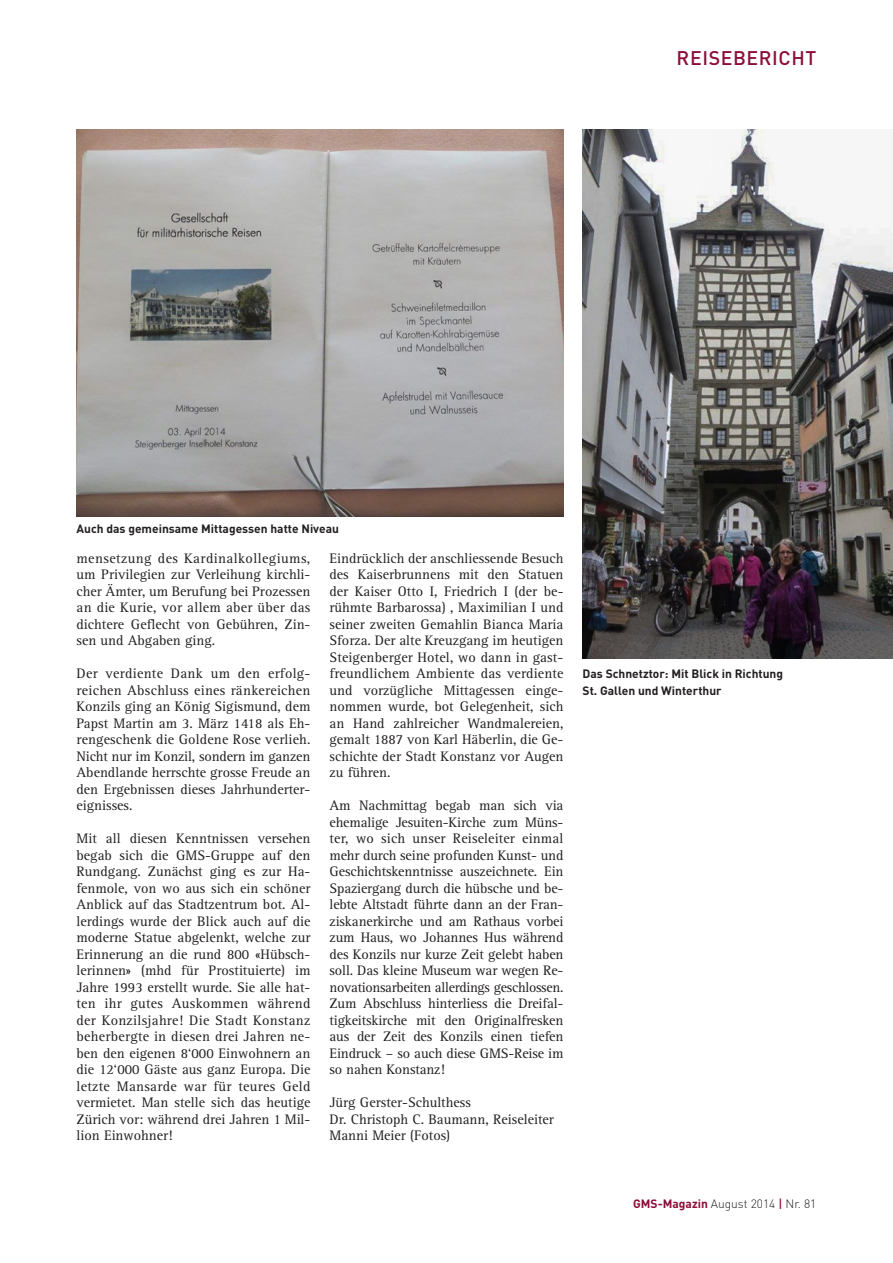
<style>
.page{position:relative;width:893px;height:1263px;background:#fff}
.page>*{position:absolute;margin:0;border:0;box-sizing:border-box;transform-origin:0 0}
.t1{font:500 19.5px "DIN";letter-spacing:.03em;color:#8d0d3a}
.t2{font:14.25px/16.5px "Rotis Serif";color:#231f20;text-align:justify}
.t3{font:700 12px/16.5px "DIN";color:#231f20}
.t4{font:300 12px "DIN";color:#231f20}
.s1{font-weight:700;color:#8d0d3a}
.s2{font-weight:500;color:#8d0d3a}
</style>
<div class="page">
<img style="left:77px;top:130px;width:486px;height:386px">
<img style="left:583px;top:130px;width:310px;height:528px">
<h1 class="t1" style="left:677px;top:45px;width:141px">REISEBERICHT</h1>
<p class="t3" style="left:77px;top:520px;width:264px">Auch das gemeinsame Mittagessen hatte Niveau</p>
<p class="t2" style="left:77px;top:550px;width:235px">mensetzung des Kardinalkollegiums, um Privilegien zur Verleihung kirchli&shy;cher Ämter, um Berufung bei Prozessen an die Kurie, vor allem aber über das dichtere Geflecht von Gebühren, Zin&shy;sen und Abgaben ging.</p>
<p class="t2" style="left:77px;top:665px;width:235px">Der verdiente Dank um den erfolg&shy;reichen Abschluss eines ränkereichen Konzils ging an König Sigismund, dem Papst Martin am 3. März 1418 als Eh&shy;rengeschenk die Goldene Rose verlieh.<br>Nicht nur im Konzil, sondern im ganzen Abendlande herrschte grosse Freude an den Ergebnissen dieses Jahrhunderter&shy;eignisses.</p>
<p class="t2" style="left:77px;top:830px;width:235px">Mit all diesen Kenntnissen versehen begab sich die GMS-Gruppe auf den Rundgang. Zunächst ging es zur Ha&shy;fenmole, von wo aus sich ein schöner Anblick auf das Stadtzentrum bot. Al&shy;lerdings wurde der Blick auch auf die moderne Statue abgelenkt, welche zur Erinnerung an die rund 800 «Hübsch&shy;lerinnen» (mhd für Prostituierte) im Jahre 1993 erstellt wurde. Sie alle hat&shy;ten ihr gutes Auskommen während der Konzilsjahre! Die Stadt Konstanz beherbergte in diesen drei Jahren ne&shy;ben den eigenen 8‘000 Einwohnern an die 12‘000 Gäste aus ganz Europa. Die letzte Mansarde war für teures Geld vermietet. Man stelle sich das heutige Zürich vor: während drei Jahren 1 Mil&shy;lion Einwohner!</p>
<p class="t2" style="left:330px;top:550px;width:235px">Eindrücklich der anschliessende Besuch des Kaiserbrunnens mit den Statuen der Kaiser Otto I, Friedrich I (der be&shy;rühmte Barbarossa) , Maximilian I und seiner zweiten Gemahlin Bianca Maria Sforza. Der alte Kreuzgang im heutigen Steigenberger Hotel, wo dann in gast&shy;freundlichem Ambiente das verdiente und vorzügliche Mittagessen einge&shy;nommen wurde, bot Gelegenheit, sich an Hand zahlreicher Wandmalereien, gemalt 1887 von Karl Häberlin, die Ge&shy;schichte der Stadt Konstanz vor Augen zu führen.</p>
<p class="t2" style="left:330px;top:798px;width:235px">Am Nachmittag begab man sich via ehemalige Jesuiten-Kirche zum Müns&shy;ter, wo sich unser Reiseleiter einmal mehr durch seine profunden Kunst- und Geschichtskenntnisse auszeichnete. Ein Spaziergang durch die hübsche und be&shy;lebte Altstadt führte dann an der Fran&shy;ziskanerkirche und am Rathaus vorbei zum Haus, wo Johannes Hus während des Konzils nur kurze Zeit gelebt haben soll. Das kleine Museum war wegen Re&shy;novationsarbeiten allerdings geschlossen.<br>Zum Abschluss hinterliess die Dreifal&shy;tigkeitskirche mit den Originalfresken aus der Zeit des Konzils einen tiefen Eindruck – so auch diese GMS-Reise im so nahen Konstanz!</p>
<p class="t2" style="left:330px;top:1094px;width:226px;text-align:left">Jürg Gerster-Schulthess<br>Dr. Christoph C. Baumann, Reiseleiter<br>Manni Meier (Fotos)</p>
<p class="t3" style="left:583px;top:665px;width:202px">Das Schnetztor: Mit Blick in Richtung<br>St. Gallen und Winterthur</p>
<p class="t4" style="left:633px;top:1196px;width:185px"><span class="s1">GMS-Magazin</span> August 2014 <span class="s2">|</span> Nr. 81</p>
</div>
